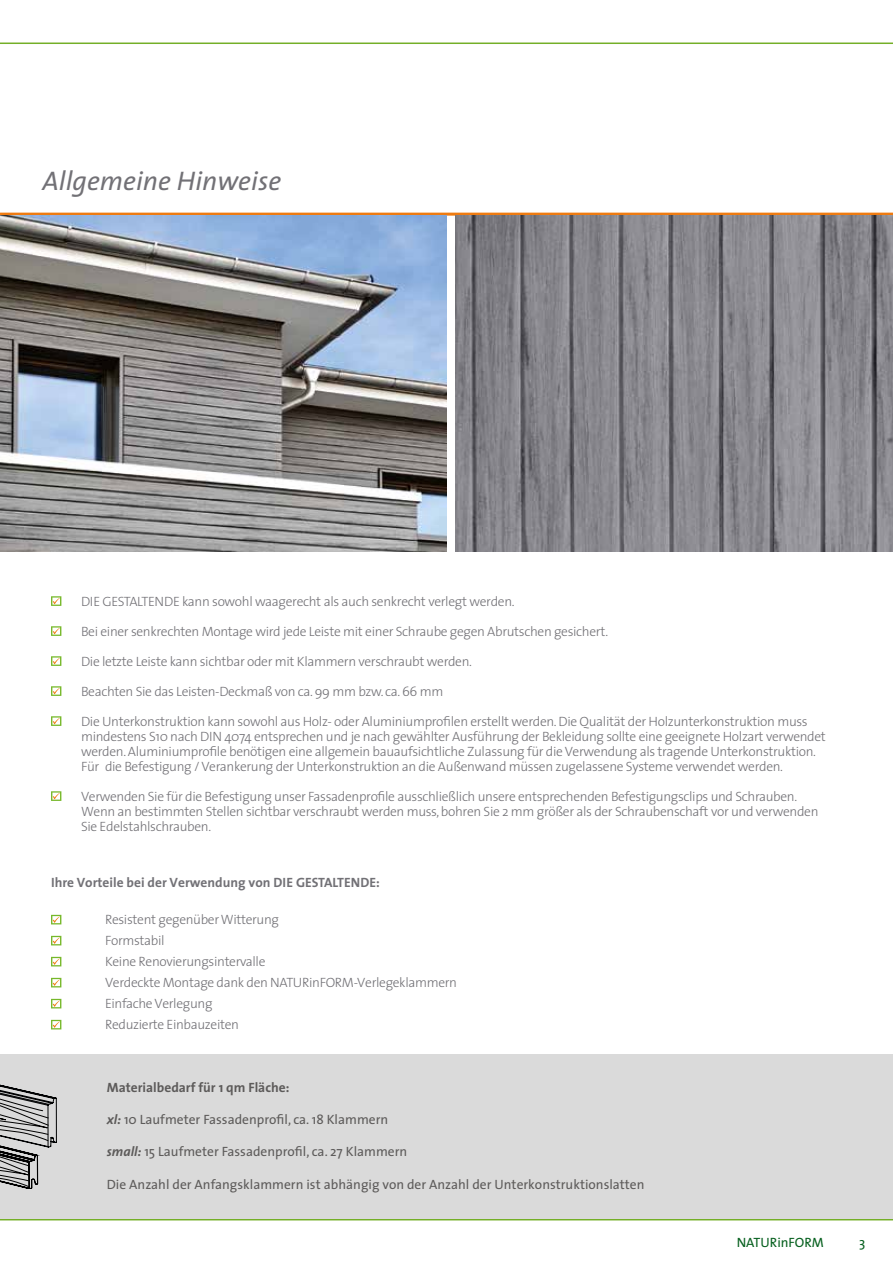
<style>
.page{position:relative;width:893px;height:1263px;background:#fff}
.page>*{position:absolute;margin:0;border:0;box-sizing:border-box;transform-origin:0 0}
.t1{font:italic 27px "The Sans";color:#727176}
.t2{font:300 13.5px/21px "The Sans";letter-spacing:-.025em;color:#727176}
.t3{font:13.5px "The Sans";color:#5d5b5a}
.t4{font:700 13.5px "The Sans";color:#727176}
.t5{font:700 13.5px "The Sans";color:#5d5b5a}
.t6{font:13.5px "The Sans";color:#07601f}
.s1{font-weight:700;font-style:italic}
</style>
<div class="page">
<svg style="left:51px;top:915px;width:10px;height:9px"></svg>
<svg style="left:51px;top:936px;width:10px;height:9px"></svg>
<svg style="left:51px;top:957px;width:10px;height:9px"></svg>
<svg style="left:51px;top:978px;width:10px;height:9px"></svg>
<svg style="left:51px;top:999px;width:10px;height:9px"></svg>
<svg style="left:51px;top:1020px;width:10px;height:9px"></svg>
<div style="left:0;top:1054px;width:893px;height:165px;background:#dadada"></div>
<svg style="left:51px;top:596px;width:10px;height:10px"></svg>
<svg style="left:51px;top:626px;width:10px;height:10px"></svg>
<svg style="left:51px;top:656px;width:10px;height:10px"></svg>
<svg style="left:51px;top:686px;width:10px;height:10px"></svg>
<svg style="left:51px;top:716px;width:10px;height:10px"></svg>
<svg style="left:51px;top:791px;width:10px;height:10px"></svg>
<hr style="left:0;top:213px;width:893px;height:3px;background:#ef7b10">
<img style="left:0;top:216px;width:446px;height:336px">
<img style="left:455px;top:216px;width:438px;height:336px">
<svg style="left:0;top:1085px;width:57px;height:104px"></svg>
<h1 class="t1" style="left:43px;top:159px;width:240px">Allgemeine Hinweise</h1>
<p class="t2" style="left:81px;top:590px;width:435px">DIE GESTALTENDE kann sowohl waagerecht als auch senkrecht verlegt werden.</p>
<p class="t2" style="left:81px;top:620px;width:529px">Bei einer senkrechten Montage wird jede Leiste mit einer Schraube gegen Abrutschen gesichert.</p>
<p class="t2" style="left:81px;top:650px;width:392px">Die letzte Leiste kann sichtbar oder mit Klammern verschraubt werden.</p>
<p class="t2" style="left:81px;top:680px;width:364px">Beachten Sie das Leisten-Deckmaß von ca. 99 mm bzw. ca. 66 mm</p>
<p class="t2" style="left:81px;top:713px;width:746px;line-height:15px">Die Unterkonstruktion kann sowohl aus Holz- oder Aluminiumprofilen erstellt werden. Die Qualität der Holzunterkonstruktion muss mindestens S10 nach DIN 4074 entsprechen und je nach gewählter Ausführung der Bekleidung sollte eine geeignete Holzart verwendet werden. Aluminiumprofile benötigen eine allgemein bauaufsichtliche Zulassung für die Verwendung als tragende Unterkonstruktion.<br>Für die Befestigung / Verankerung der Unterkonstruktion an die Außenwand müssen zugelassene Systeme verwendet werden.</p>
<p class="t2" style="left:81px;top:788px;width:739px;line-height:15px">Verwenden Sie für die Befestigung unser Fassadenprofile ausschließlich unsere entsprechenden Befestigungsclips und Schrauben.<br>Wenn an bestimmten Stellen sichtbar verschraubt werden muss, bohren Sie 2 mm größer als der Schraubenschaft vor und verwenden<br>Sie Edelstahlschrauben.</p>
<p class="t4" style="left:51px;top:871px;width:330px">Ihre Vorteile bei der Verwendung von DIE GESTALTENDE:</p>
<p class="t2" style="left:105px;top:909px;width:354px">Resistent gegenüber Witterung<br>Formstabil<br>Keine Renovierungsintervalle<br>Verdeckte Montage dank den NATURinFORM-Verlegeklammern<br>Einfache Verlegung<br>Reduzierte Einbauzeiten</p>
<p class="t5" style="left:107px;top:1075px;width:184px">Materialbedarf für 1 qm Fläche:</p>
<p class="t3" style="left:107px;top:1108px;width:283px"><span class="s1">xl:</span> 10 Laufmeter Fassadenprofil, ca. 18 Klammern</p>
<p class="t3" style="left:107px;top:1140px;width:302px"><span class="s1">small:</span> 15 Laufmeter Fassadenprofil, ca. 27 Klammern</p>
<p class="t3" style="left:107px;top:1173px;width:539px">Die Anzahl der Anfangsklammern ist abhängig von der Anzahl der Unterkonstruktionslatten</p>
<p class="t6" style="left:737px;top:1231px;width:89px">NATURinFORM</p>
<p class="t6" style="left:859px;top:1231px;width:8px">3</p>
</div>
